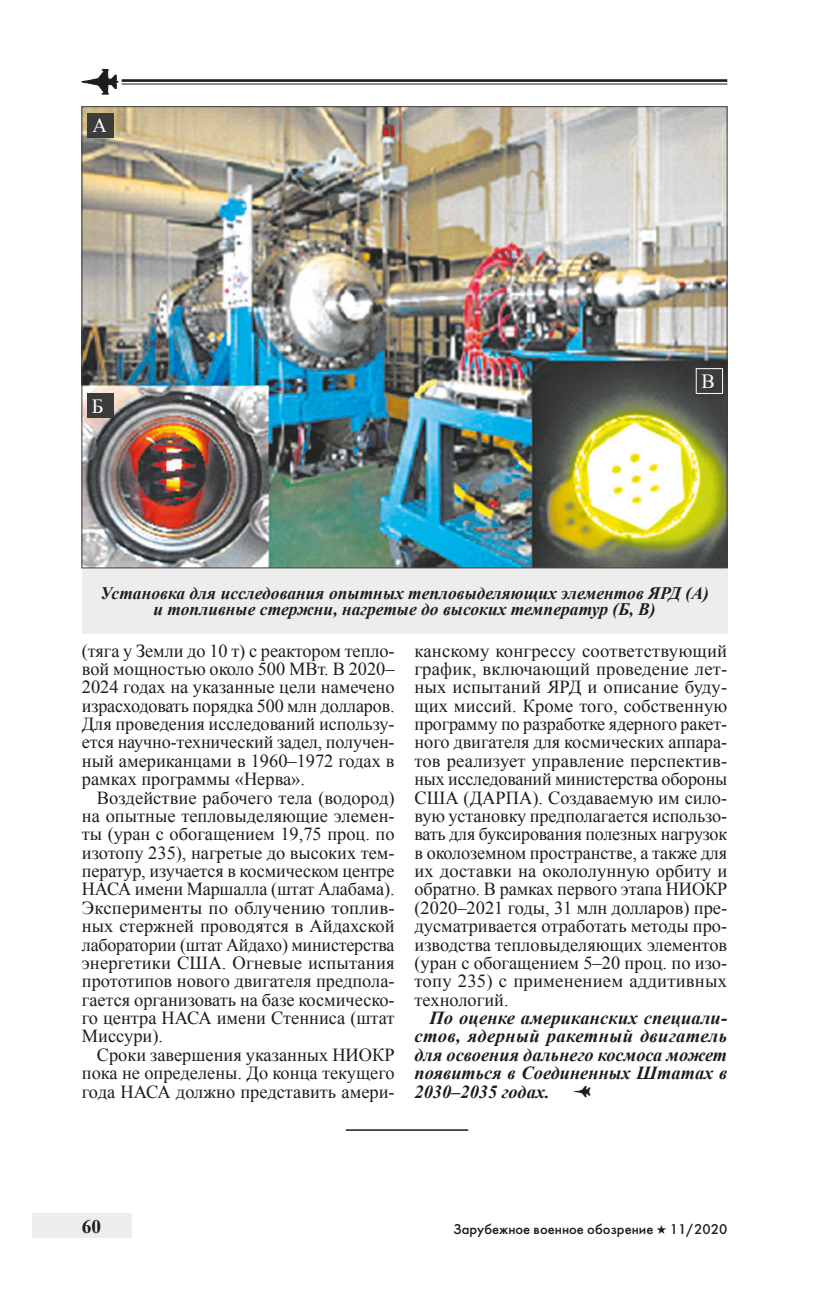
<style>
.page{position:relative;width:834px;height:1290px;background:#fff}
.page>*{position:absolute;margin:0;border:0;box-sizing:border-box;transform-origin:0 0}
.t1{font:20.12px "Times New Roman";color:#fff}
.t2{font:700 19.25px "Times New Roman";color:#1d1d1b}
.t3{font:18.38px/18.4px "Times New Roman";color:#1d1d1b;text-align:justify}
.t4{font:italic 700 18.38px/18.4px "Times New Roman";color:#1d1d1b;text-align:justify}
.t5{font:18.38px "Military";color:#1d1d1b}
.t6{font:italic 700 17.5px/15.8px "Times New Roman";color:#1d1d1b;text-align:center}
.t7{font:14px "Futuris C";color:#1d1d1b}
.s1{font-family:"European Pi One";font-size:12.25px}
</style>
<div class="page">
<svg style="left:82px;top:69px;width:36px;height:25px"></svg>
<hr style="left:122px;top:79px;width:605px;height:3px;background:#1d1d1b">
<hr style="left:122px;top:84px;width:605px;height:1px;background:#1d1d1b">
<div style="left:32px;top:1214px;width:99px;height:24px;background:#ededed"></div>
<div style="left:82px;top:568px;width:645px;height:66px;background:#ededed"></div>
<hr style="left:346px;top:1129px;width:122px;height:2px;background:#3c3c3b">
<img style="left:84px;top:108px;width:641px;height:458px">
<div style="left:87px;top:113px;width:27px;height:25px;background:#3c3c3b"></div>
<div style="left:87px;top:393px;width:26px;height:25px;background:#3c3c3b"></div>
<div style="left:696px;top:369px;width:26px;height:24px;background:#3c3c3b"></div>
<div style="left:696px;top:368px;width:26px;height:26px;border:1px solid #fff"></div>
<p class="t1" style="left:92px;top:114px;width:16px">А</p>
<p class="t1" style="left:92px;top:395px;width:13px">Б</p>
<p class="t1" style="left:701px;top:370px;width:15px">В</p>
<p class="t6" style="left:100px;top:585px;width:610px">Установка для исследования опытных тепловыделяющих элементов ЯРД (А) и топливные стержни, нагретые до высоких температур (Б, В)</p>
<p class="t3" style="left:82px;top:641px;width:314px">(тяга у Земли до 10 т) с реактором тепло&shy;вой мощностью около 500 МВт. В 2020– 2024 годах на указанные цели намечено израсходовать порядка 500 млн долларов.<br>Для проведения исследований использу&shy;ется научно-технический задел, получен&shy;ный американцами в 1960–1972 годах в рамках программы «Нерва».</p>
<p class="t3" style="left:82px;top:788px;width:314px;text-indent:15px">Воздействие рабочего тела (водород) на опытные тепловыделяющие элемен&shy;ты (уран с обогащением 19,75 проц. по изотопу 235), нагретые до высоких тем&shy;ператур, изучается в космическом центре НАСА имени Маршалла (штат Алабама).<br>Эксперименты по облучению топлив&shy;ных стержней проводятся в Айдахской лаборатории (штат Айдахо) министерства энергетики США. Огневые испытания прототипов нового двигателя предпола&shy;гается организовать на базе космическо&shy;го центра НАСА имени Стенниса (штат Миссури).</p>
<p class="t3" style="left:82px;top:1045px;width:314px;text-indent:15px">Сроки завершения указанных НИОКР пока не определены. До конца текущего года НАСА должно представить амери-</p>
<p class="t3" style="left:414px;top:641px;width:314px">канскому конгрессу соответствующий график, включающий проведение лет&shy;ных испытаний ЯРД и описание буду&shy;щих миссий. Кроме того, собственную программу по разработке ядерного ракет&shy;ного двигателя для космических аппара&shy;тов реализует управление перспектив&shy;ных исследований министерства обороны США (ДАРПА). Создаваемую им сило&shy;вую установку предполагается использо&shy;вать для буксирования полезных нагрузок в околоземном пространстве, а также для их доставки на окололунную орбиту и обратно. В рамках первого этапа НИОКР (2020–2021 годы, 31 млн долларов) пре&shy;дусматривается отработать методы про&shy;изводства тепловыделяющих элементов (уран с обогащением 5–20 проц. по изо&shy;топу 235) с применением аддитивных технологий.</p>
<p class="t4" style="left:414px;top:1008px;width:314px;text-indent:15px">По оценке американских специали&shy;стов, ядерный ракетный двигатель для освоения дальнего космоса может появиться в Соединенных Штатах в 2030–2035 годах.</p>
<p class="t5" style="left:572px;top:1080px;width:20px">M</p>
<p class="t2" style="left:82px;top:1215px;width:21px">60</p>
<p class="t7" style="left:453px;top:1223px;width:275px">Зарубежное военное обозрение <span class="s1">-</span> 11/2020</p>
</div>
